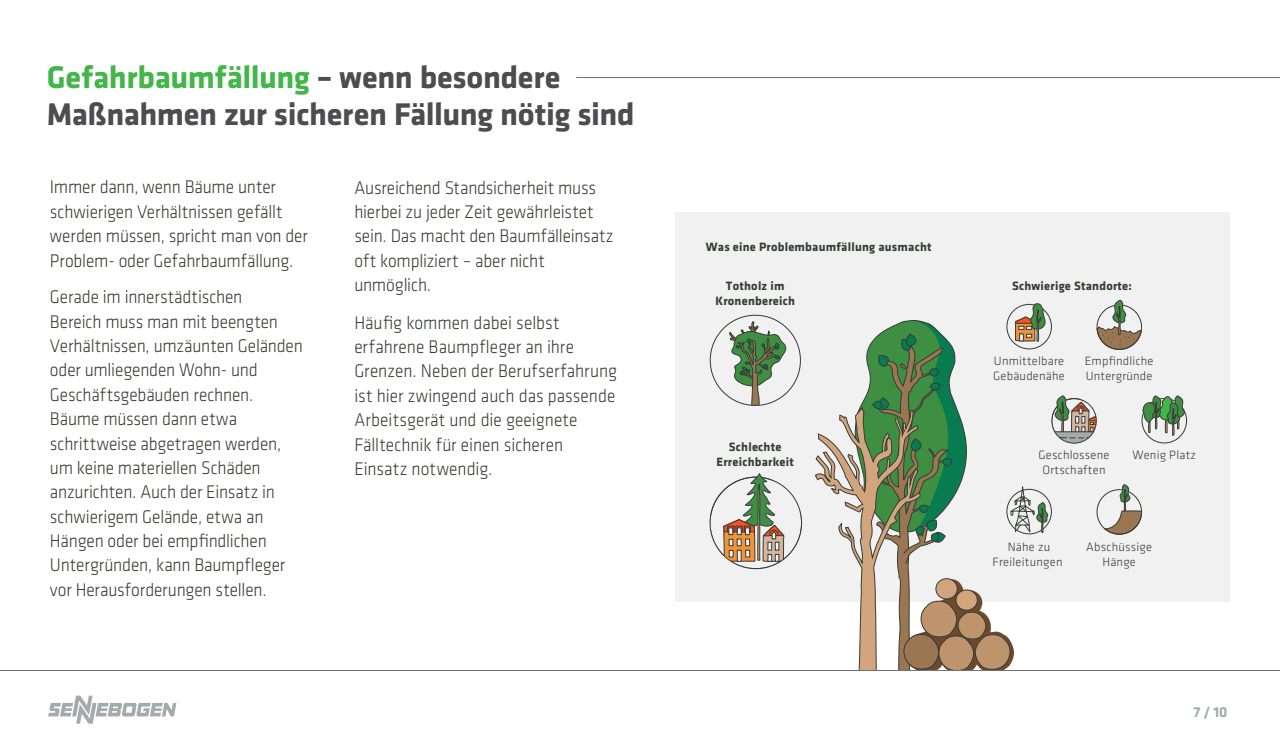
<style>
.page{position:relative;width:1280px;height:750px;background:#fff}
.page>*{position:absolute;margin:0;border:0;box-sizing:border-box;transform-origin:0 0}
.t1{font:700 32.5px/37.5px "Klavika";letter-spacing:-.01em;color:#4d4d4f}
.t2{font:300 19px/24.4px "Klavika";letter-spacing:-.005em;color:#373c35;scale:.92 1}
.t3{font:700 15px "Klavika";color:#a5aaaa}
.t4{font:300 12.5px/15px "Klavika";letter-spacing:.015em;color:#373c35;text-align:center}
.t5{font:700 12.5px/15px "Klavika";letter-spacing:.015em;color:#373c35;text-align:center}
.s1{color:#43b649}
</style>
<div class="page">
<svg style="left:48px;top:696px;width:128px;height:28px"></svg>
<div style="left:675px;top:212px;width:555px;height:390px;background:#f1f1f1"></div>
<svg style="left:815px;top:299px;width:370px;height:371px"></svg>
<svg style="left:729px;top:321px;width:57px;height:84px"></svg>
<svg style="left:710px;top:473px;width:92px;height:96px"></svg>
<hr style="left:576px;top:77px;width:704px;height:1px;background:#707172">
<hr style="left:0;top:670px;width:1280px;height:1px;background:#707172">
<h1 class="t1" style="left:47px;top:59px;width:589px"><span class="s1">Gefahrbaumfällung</span> – wenn besondere<br>Maßnahmen zur sicheren Fällung nötig sind</h1>
<p class="t2" style="left:50px;top:175px;width:282px">Immer dann, wenn Bäume unter schwierigen Verhältnissen gefällt werden müssen, spricht man von der Problem- oder Gefahrbaumfällung.</p>
<p class="t2" style="left:50px;top:285px;width:276px">Gerade im innerstädtischen<br>Bereich muss man mit beengten<br>Verhältnissen, umzäunten Geländen oder umliegenden Wohn- und<br>Geschäftsgebäuden rechnen.<br>Bäume müssen dann etwa schrittweise abgetragen werden, um keine materiellen Schäden anzurichten. Auch der Einsatz in schwierigem Gelände, etwa an<br>Hängen oder bei empfindlichen<br>Untergründen, kann Baumpfleger vor Herausforderungen stellen.</p>
<p class="t2" style="left:354px;top:175px;width:283px">Ausreichend Standsicherheit muss hierbei zu jeder Zeit gewährleistet sein. Das macht den Baumfälleinsatz oft kompliziert – aber nicht unmöglich.</p>
<p class="t2" style="left:354px;top:310px;width:287px">Häufig kommen dabei selbst erfahrene Baumpfleger an ihre<br>Grenzen. Neben der Berufserfahrung ist hier zwingend auch das passende<br>Arbeitsgerät und die geeignete<br>Fälltechnik für einen sicheren<br>Einsatz notwendig.</p>
<p class="t5" style="left:706px;top:239px;width:227px">Was eine Problembaumfällung ausmacht</p>
<p class="t5" style="left:715px;top:278px;width:81px">Totholz im<br>Kronenbereich</p>
<p class="t5" style="left:1012px;top:278px;width:121px">Schwierige Standorte:</p>
<p class="t5" style="left:717px;top:439px;width:79px">Schlechte<br>Erreichbarkeit</p>
<p class="t4" style="left:993px;top:353px;width:73px;text-align:left">Unmittelbare<br>Gebäudenähe</p>
<p class="t4" style="left:1085px;top:353px;width:70px;text-align:left">Empfindliche<br>Untergründe</p>
<p class="t4" style="left:1039px;top:448px;width:72px">Geschlossene<br>Ortschaften</p>
<p class="t4" style="left:1132px;top:448px;width:65px">Wenig Platz</p>
<p class="t4" style="left:993px;top:540px;width:71px">Nähe zu<br>Freileitungen</p>
<p class="t4" style="left:1086px;top:540px;width:67px">Abschüssige<br>Hänge</p>
<p class="t3" style="left:1193px;top:704px;width:36px">7 / 10</p>
</div>
